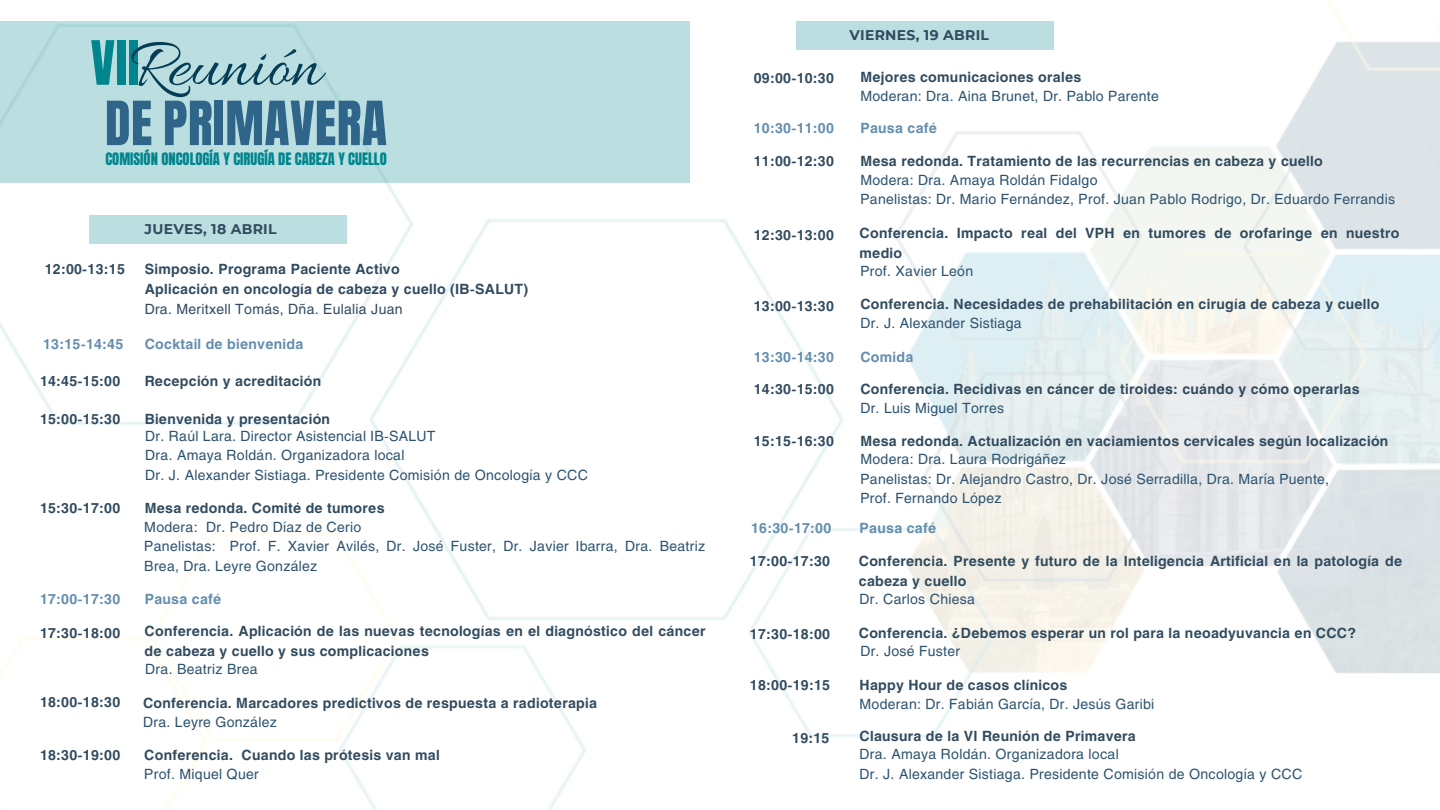
<style>
.page{position:relative;width:1440px;height:810px;background:#fff}
.page>*{position:absolute;margin:0;border:0;box-sizing:border-box;transform-origin:0 0}
.t1{font:71.1px "Allura";color:#053d57}
.t2{font:51.9px "Anton";color:#00858e}
.t3{font:51.7px "Anton";letter-spacing:.01em;color:#2f6589}
.t4{font:14.6px "Anton";color:#00858e}
.t5{font:700 14px/20.2px "Helios";letter-spacing:.02em;color:#314b5f}
.t6{font:14px/19.5px "Helios";letter-spacing:.02em;color:#2d5370}
.t7{font:700 14px "Helios";letter-spacing:.02em;color:#638eaf}
.t8{font:14px "Helios";letter-spacing:.02em;color:#314b5f}
.t9{font:700 14px "Montserrat";letter-spacing:.02em;color:#314b5f}
</style>
<div class="page">
<img style="left:0;top:0;width:1440px;height:810px">
<div style="left:0;top:22px;width:689px;height:161px;background:#bbdee0"></div>
<div style="left:89px;top:216px;width:257px;height:28px;background:#bbdee0"></div>
<div style="left:796px;top:22px;width:258px;height:28px;background:#bbdee0"></div>
<h4 class="t2" style="left:91px;top:26px;width:50px">VII</h4>
<h3 class="t3" style="left:105px;top:86px;width:284px">DE PRIMAVERA</h3>
<h4 class="t1" style="left:129px;top:26px;width:193px">Reunión</h4>
<p class="t4" style="left:105px;top:149px;width:283px">COMISIÓN ONCOLOGÍA Y CIRUGÍA DE CABEZA Y CUELLO</p>
<h1 class="t9" style="left:145px;top:220px;width:133px">JUEVES, 18 ABRIL</h1>
<h4 class="t5" style="left:45px;top:259px;width:82px">12:00-13:15</h4>
<h4 class="t5" style="left:145px;top:259px;width:257px">Simposio. Programa Paciente Activo</h4>
<p class="t5" style="left:145px;top:279px;width:385px">Aplicación en oncología de cabeza y cuello (IB-SALUT)</p>
<p class="t8" style="left:145px;top:300px;width:259px">Dra. Meritxell Tomás, Dña. Eulalia Juan</p>
<h4 class="t7" style="left:145px;top:335px;width:160px">Cocktail de bienvenida</h4>
<h4 class="t5" style="left:40px;top:371px;width:82px">14:45-15:00</h4>
<p class="t5" style="left:145px;top:371px;width:178px">Recepción y acreditación</p>
<h4 class="t5" style="left:40px;top:409px;width:82px">15:00-15:30</h4>
<h4 class="t5" style="left:145px;top:409px;width:187px">Bienvenida y presentación</h4>
<p class="t6" style="left:145px;top:425px;width:292px">Dr. Raúl Lara. Director Asistencial IB-SALUT</p>
<h4 class="t6" style="left:145px;top:445px;width:261px">Dra. Amaya Roldán. Organizadora local</h4>
<h4 class="t6" style="left:145px;top:464px;width:444px">Dr. J. Alexander Sistiaga. Presidente Comisión de Oncología y CCC</h4>
<h4 class="t5" style="left:40px;top:497px;width:82px">15:30-17:00</h4>
<h4 class="t5" style="left:145px;top:497px;width:241px">Mesa redonda. Comité de tumores</h4>
<p class="t6" style="left:144px;top:517px;width:219px">Modera: Dr. Pedro Díaz de Cerio</p>
<h4 class="t6" style="left:144px;top:536px;width:562px">Panelistas: Prof. F. Xavier Avilés, Dr. José Fuster, Dr. Javier Ibarra, Dra. Beatriz<br>Brea, Dra. Leyre González</h4>
<h4 class="t7" style="left:40px;top:590px;width:82px">17:00-17:30</h4>
<p class="t7" style="left:145px;top:590px;width:78px">Pausa café</p>
<p class="t7" style="left:43px;top:335px;width:82px">13:15-14:45</p>
<p class="t5" style="left:40px;top:622px;width:82px">17:30-18:00</p>
<h4 class="t5" style="left:145px;top:621px;width:562px">Conferencia. Aplicación de las nuevas tecnologías en el diagnóstico del cáncer de cabeza y cuello y sus complicaciones</h4>
<h4 class="t6" style="left:145px;top:659px;width:114px">Dra. Beatriz Brea</h4>
<h4 class="t5" style="left:40px;top:692px;width:82px">18:00-18:30</h4>
<h4 class="t5" style="left:143px;top:692px;width:455px">Conferencia. Marcadores predictivos de respuesta a radioterapia</h4>
<p class="t6" style="left:143px;top:711px;width:135px">Dra. Leyre González</p>
<p class="t5" style="left:40px;top:745px;width:82px">18:30-19:00</p>
<h4 class="t5" style="left:144px;top:744px;width:297px">Conferencia. Cuando las prótesis van mal</h4>
<h4 class="t6" style="left:144px;top:764px;width:116px">Prof. Miquel Quer</h4>
<h2 class="t9" style="left:849px;top:27px;width:141px">VIERNES, 19 ABRIL</h2>
<h3 class="t5" style="left:754px;top:68px;width:82px">09:00-10:30</h3>
<h4 class="t5" style="left:860px;top:66px;width:223px">Mejores comunicaciones orales</h4>
<p class="t6" style="left:860px;top:85px;width:300px">Moderan: Dra. Aina Brunet, Dr. Pablo Parente</p>
<p class="t7" style="left:754px;top:120px;width:82px">10:30-11:00</p>
<p class="t7" style="left:860px;top:120px;width:78px">Pausa café</p>
<h4 class="t5" style="left:754px;top:151px;width:82px">11:00-12:30</h4>
<h4 class="t5" style="left:860px;top:151px;width:464px">Mesa redonda. Tratamiento de las recurrencias en cabeza y cuello</h4>
<p class="t6" style="left:860px;top:170px;width:239px">Modera: Dra. Amaya Roldán Fidalgo</p>
<h4 class="t6" style="left:860px;top:189px;width:536px">Panelistas: Dr. Mario Fernández, Prof. Juan Pablo Rodrigo, Dr. Eduardo Ferrandis</h4>
<h4 class="t5" style="left:754px;top:225px;width:82px">12:30-13:00</h4>
<h4 class="t5" style="left:860px;top:222px;width:541px">Conferencia. Impacto real del VPH en tumores de orofaringe en nuestro medio</h4>
<h4 class="t6" style="left:860px;top:261px;width:114px">Prof. Xavier León</h4>
<h4 class="t5" style="left:754px;top:296px;width:82px">13:00-13:30</h4>
<p class="t5" style="left:860px;top:294px;width:521px">Conferencia. Necesidades de prehabilitación en cirugía de cabeza y cuello</p>
<p class="t6" style="left:860px;top:313px;width:163px">Dr. J. Alexander Sistiaga</p>
<p class="t7" style="left:754px;top:348px;width:82px">13:30-14:30</p>
<h4 class="t7" style="left:860px;top:348px;width:54px">Comida</h4>
<h4 class="t5" style="left:754px;top:378px;width:82px">14:30-15:00</h4>
<p class="t5" style="left:860px;top:379px;width:501px">Conferencia. Recidivas en cáncer de tiroides: cuándo y cómo operarlas</p>
<p class="t6" style="left:860px;top:398px;width:145px">Dr. Luis Miguel Torres</p>
<h4 class="t5" style="left:754px;top:431px;width:82px">15:15-16:30</h4>
<h4 class="t5" style="left:860px;top:431px;width:530px">Mesa redonda. Actualización en vaciamientos cervicales según localización</h4>
<h4 class="t6" style="left:860px;top:449px;width:207px">Modera: Dra. Laura Rodrigáñez</h4>
<h4 class="t6" style="left:860px;top:469px;width:470px">Panelistas: Dr. Alejandro Castro, Dr. José Serradilla, Dra. María Puente,</h4>
<p class="t6" style="left:860px;top:488px;width:143px">Prof. Fernando López</p>
<h4 class="t7" style="left:751px;top:520px;width:82px">16:30-17:00</h4>
<h4 class="t7" style="left:860px;top:520px;width:78px">Pausa café</h4>
<p class="t5" style="left:750px;top:551px;width:82px">17:00-17:30</p>
<h4 class="t5" style="left:859px;top:551px;width:545px">Conferencia. Presente y futuro de la Inteligencia Artificial en la patología de cabeza y cuello</h4>
<h4 class="t6" style="left:860px;top:589px;width:117px">Dr. Carlos Chiesa</h4>
<p class="t5" style="left:750px;top:623px;width:82px">17:30-18:00</p>
<h4 class="t5" style="left:859px;top:622px;width:499px">Conferencia. ¿Debemos esperar un rol para la neoadyuvancia en CCC?</h4>
<p class="t6" style="left:860px;top:641px;width:101px">Dr. José Fuster</p>
<p class="t5" style="left:750px;top:674px;width:82px">18:00-19:15</p>
<h3 class="t5" style="left:860px;top:674px;width:209px">Happy Hour de casos clínicos</h3>
<h4 class="t6" style="left:860px;top:693px;width:296px">Moderan: Dr. Fabián García, Dr. Jesús Garibi</h4>
<h4 class="t5" style="left:792px;top:728px;width:39px">19:15</h4>
<p class="t5" style="left:860px;top:726px;width:278px">Clausura de la VI Reunión de Primavera</p>
<h4 class="t6" style="left:860px;top:744px;width:261px">Dra. Amaya Roldán. Organizadora local</h4>
<h4 class="t6" style="left:860px;top:764px;width:444px">Dr. J. Alexander Sistiaga. Presidente Comisión de Oncología y CCC</h4>
</div>
